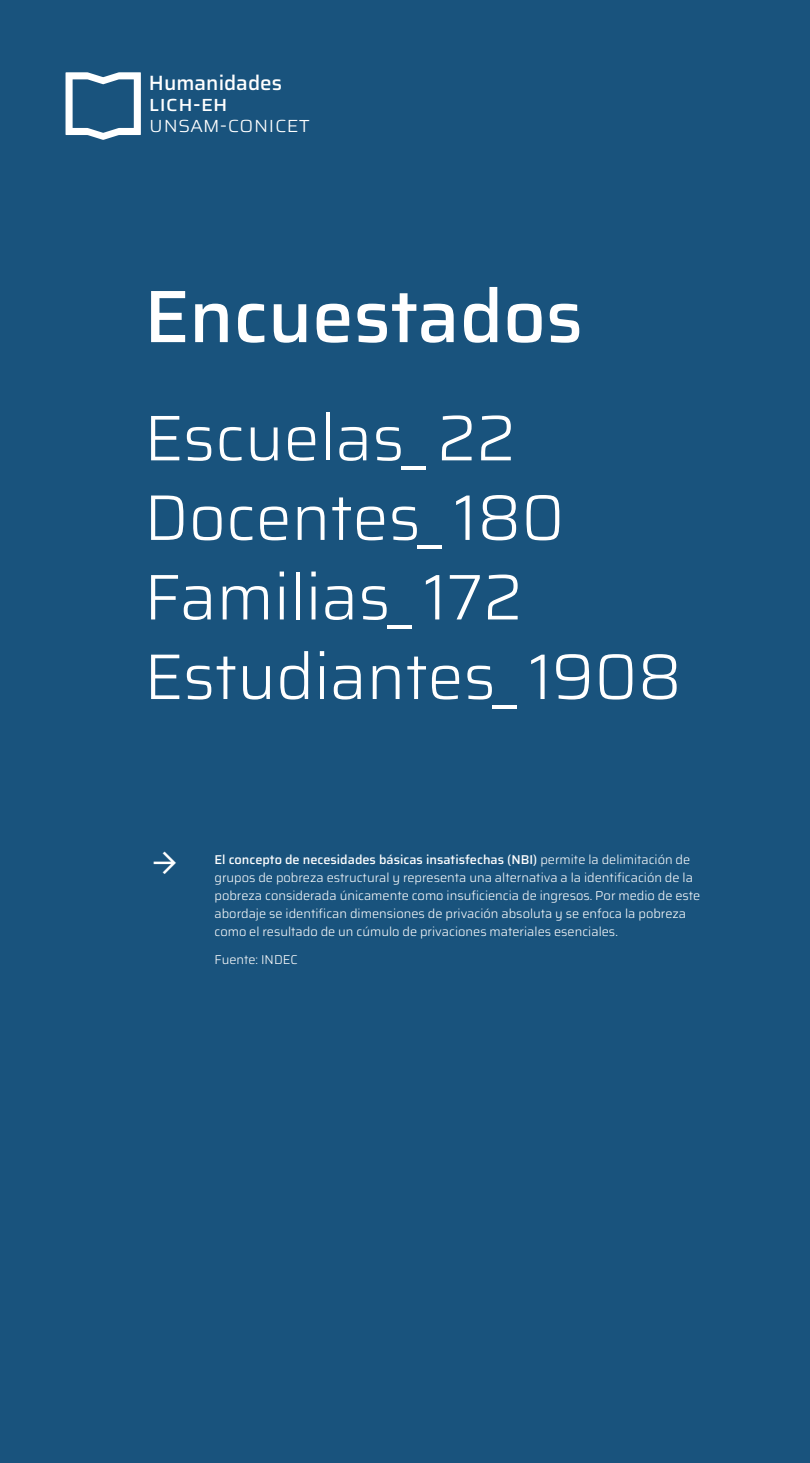
<style>
.page{position:relative;width:810px;height:1463px;background:#fff}
.page>*{position:absolute;margin:0;border:0;box-sizing:border-box;transform-origin:0 0}
.t1{font:500 74.25px "Saira UNSAM";color:#fff}
.t2{font:300 64.5px/79.5px "Saira UNSAM";color:#fff}
.t3{font:500 23.25px "Saira UNSAM";color:#fff}
.t4{font:20.7px "Saira UNSAM Light SC";color:#fff}
.t5{font:500 20.7px "Saira UNSAM";color:#fff}
.t6{font:20.7px "Saira UNSAM Medium SC";color:#fff}
.t7{font:300 12.75px/18px "Saira UNSAM";color:#fff}
.s1{font-weight:500}
</style>
<div class="page">
<div style="left:0;top:0;width:810px;height:1462px;background:#19537d"></div>
<svg style="left:66px;top:72px;width:75px;height:68px"></svg>
<h3 class="t5" style="left:149px;top:66px;width:135px">Humanidades</h3>
<h3 class="t6" style="left:149px;top:91px;width:80px">lich-eh</h3>
<h3 class="t4" style="left:149px;top:113px;width:163px">unsam-conicet</h3>
<h1 class="t1" style="left:144px;top:255px;width:440px">Encuestados</h1>
<h2 class="t2" style="left:144px;top:396px;width:539px">Escuelas_ 22<br>Docentes_ 180<br>Familias_ 172<br>Estudiantes_ 1908</h2>
<h3 class="t3" style="left:153px;top:843px;width:26px">→</h3>
<p class="t7" style="left:214px;top:850px;width:487px"><span class="s1">El concepto de necesidades básicas insatisfechas (NBI)</span> permite la delimitación de grupos de pobreza estructural y representa una alternativa a la identificación de la pobreza considerada únicamente como insuficiencia de ingresos. Por medio de este abordaje se identifican dimensiones de privación absoluta y se enfoca la pobreza como el resultado de un cúmulo de privaciones materiales esenciales.</p>
<p class="t7" style="left:214px;top:950px;width:85px">Fuente: INDEC</p>
</div>
